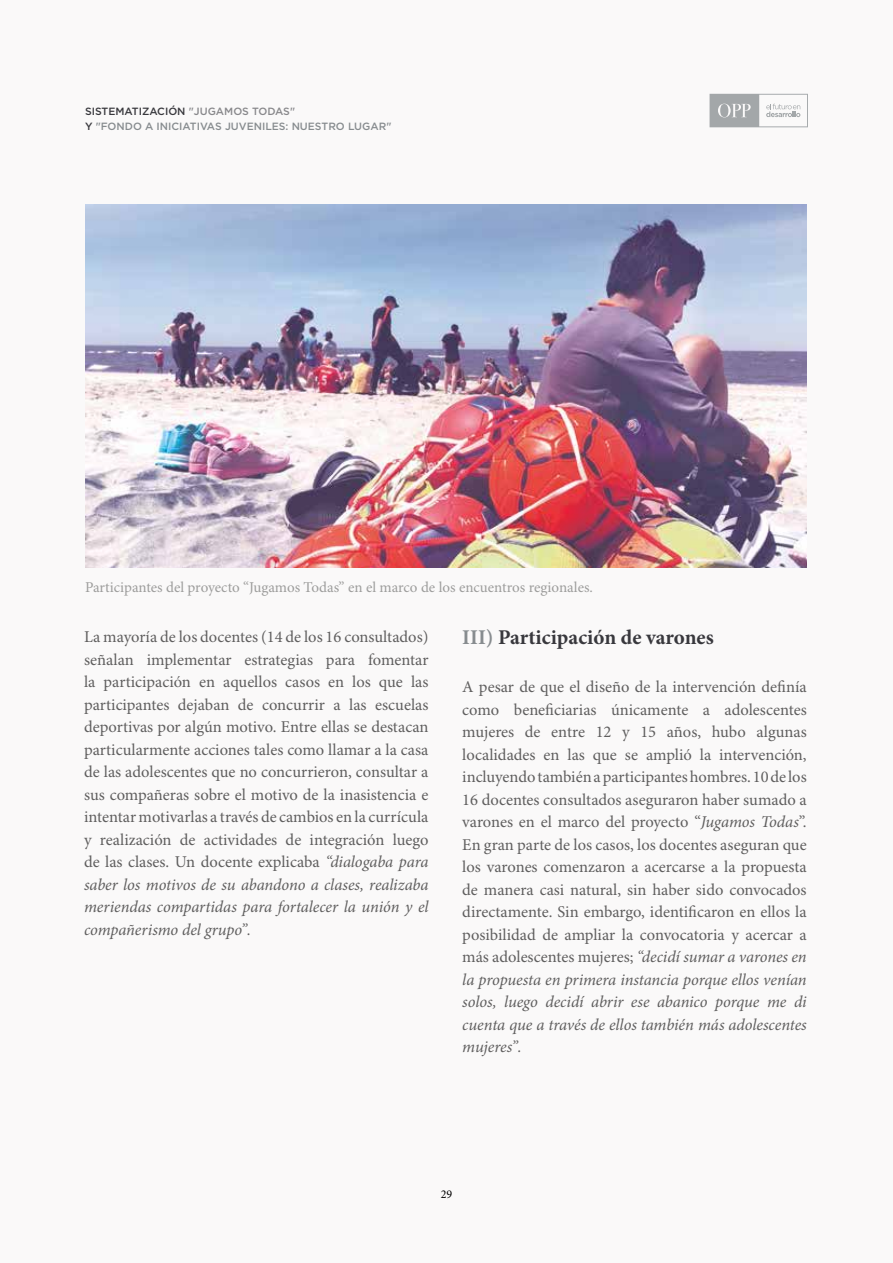
<style>
.page{position:relative;width:893px;height:1263px;background:#faf9f9}
.page>*{position:absolute;margin:0;border:0;box-sizing:border-box;transform-origin:0 0}
.t1{font:700 21px "Minion Pro";color:#38383d}
.t2{font:16.5px/22.5px "Minion Pro";color:#5f5e5e;text-align:justify}
.t3{font:15px "Minion Pro";color:#9d9d9c}
.t4{font:12px "Minion Pro";color:#000}
.t5{font:500 10.5px/15px "Gotham HTF";color:#878c8f}
.s1{color:#38383d}
.s2{color:#88888b}
.s3{font-style:italic}
.s4{color:#878c8f}
</style>
<div class="page">
<img style="left:85px;top:205px;width:722px;height:363px">
<svg style="left:709px;top:94px;width:99px;height:33px"></svg>
<p class="t5" style="left:85px;top:103px;width:308px"><span class="s1">SISTEMATIZACIÓN</span> <span class="s2">"JUGAMOS TODAS"<br></span><span class="s1">Y</span> "FONDO A INICIATIVAS JUVENILES: NUESTRO LUGAR"</p>
<p class="t3" style="left:85px;top:579px;width:509px">Participantes del proyecto “Jugamos Todas” en el marco de los encuentros regionales.</p>
<p class="t2" style="left:84px;top:626px;width:346px">La mayoría de los docentes (14 de los 16 consultados) señalan implementar estrategias para fomentar la participación en aquellos casos en los que las participantes dejaban de concurrir a las escuelas deportivas por algún motivo. Entre ellas se destacan particularmente acciones tales como llamar a la casa de las adolescentes que no concurrieron, consultar a sus compañeras sobre el motivo de la inasistencia e intentar motivarlas a través de cambios en la currícula y realización de actividades de integración luego de las clases. Un docente explicaba <span class="s3">“dialogaba para saber los motivos de su abandono a clases, realizaba meriendas compartidas para fortalecer la unión y el compañerismo del grupo”.</span></p>
<p class="t1" style="left:462px;top:623px;width:253px"><span class="s4">III)</span> Participación de varones</p>
<p class="t2" style="left:462px;top:676px;width:346px">A pesar de que el diseño de la intervención definía como beneficiarias únicamente a adolescentes mujeres de entre 12 y 15 años, hubo algunas localidades en las que se amplió la intervención, incluyendo también a participantes hombres. 10 de los 16 docentes consultados aseguraron haber sumado a varones en el marco del proyecto “<span class="s3">Jugamos Todas</span>”.<br>En gran parte de los casos, los docentes aseguran que los varones comenzaron a acercarse a la propuesta de manera casi natural, sin haber sido convocados directamente. Sin embargo, identificaron en ellos la posibilidad de ampliar la convocatoria y acercar a más adolescentes mujeres; <span class="s3">“decidí sumar a varones en la propuesta en primera instancia porque ellos venían solos, luego decidí abrir ese abanico porque me di cuenta que a través de ellos también más adolescentes mujeres”.</span></p>
<p class="t4" style="left:441px;top:1187px;width:13px">29</p>
</div>
